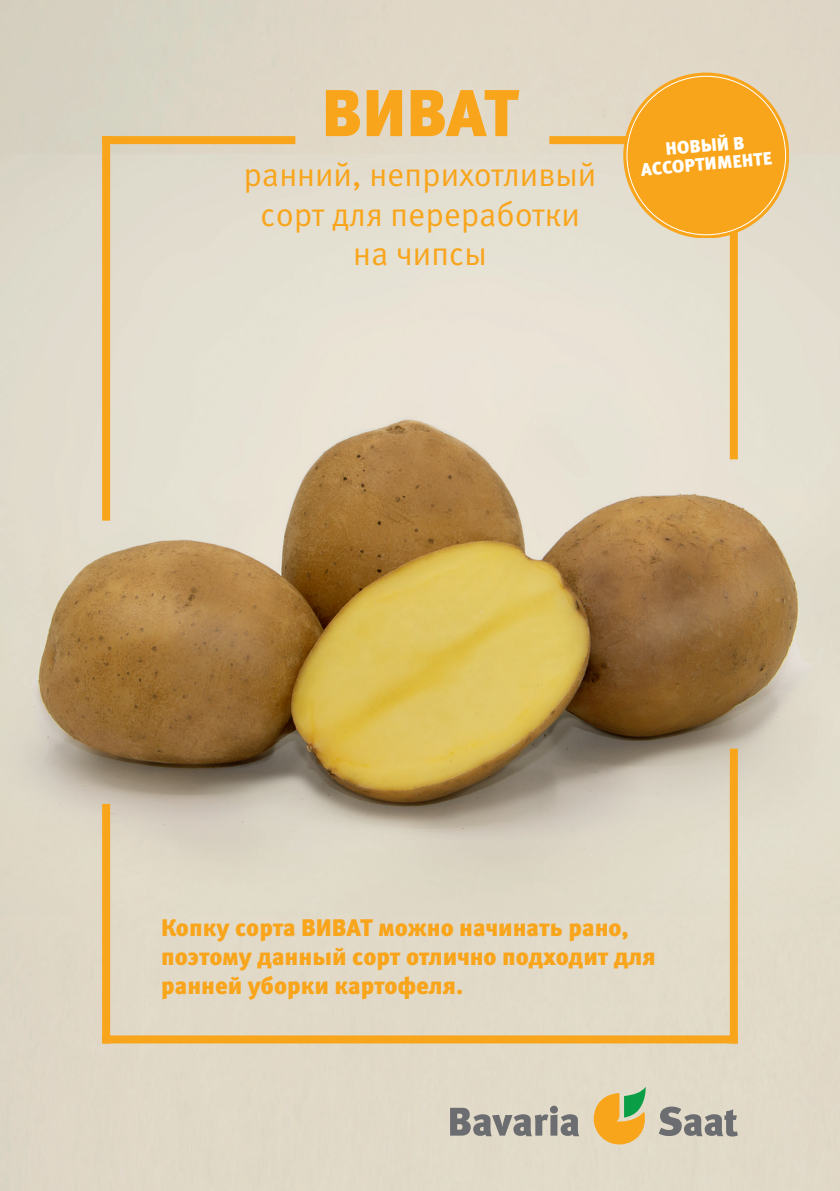
<style>
.page{position:relative;width:840px;height:1191px;background:#fff}
.page>*{position:absolute;margin:0;border:0;box-sizing:border-box;transform-origin:0 0}
.t1{font:900 66px "Meta Pro";letter-spacing:-.01em;color:#f9a51b}
.t2{font:33px/39.6px "Meta Pro";color:#f9a51b;text-align:center}
.t3{font:900 24px/28.8px "Meta Pro";color:#f9a51b}
.t4{font:900 18px/18px "Meta Pro";color:#fff;text-align:center}
</style>
<div class="page">
<img style="left:0;top:0;width:839px;height:1191px">
<div style="left:102px;top:1035px;width:635px;height:8px;background:#f9a51b"></div>
<div style="left:102px;top:804px;width:8px;height:239px;background:#f9a51b"></div>
<div style="left:102px;top:136px;width:8px;height:384px;background:#f9a51b"></div>
<div style="left:729px;top:748px;width:8px;height:295px;background:#f9a51b"></div>
<div style="left:729px;top:136px;width:8px;height:323px;background:#f9a51b"></div>
<svg style="left:450px;top:1105px;width:129px;height:31px"></svg>
<svg style="left:658px;top:1104px;width:79px;height:32px"></svg>
<svg style="left:592px;top:1086px;width:55px;height:59px"></svg>
<div style="left:102px;top:136px;width:193px;height:8px;background:#f9a51b"></div>
<div style="left:549px;top:136px;width:188px;height:8px;background:#f9a51b"></div>
<div style="left:623px;top:73px;width:165px;height:165px;background:#f9a51b;border-radius:50%"></div>
<h1 class="t1" style="left:321px;top:71px;width:198px">ВИВАТ</h1>
<h2 class="t2" style="left:243px;top:156px;width:354px">ранний, неприхотливый сорт для переработки на чипсы</h2>
<p class="t4" style="left:638px;top:143px;width:133px;rotate:-5deg">НОВЫЙ В<br>АССОРТИМЕНТЕ</p>
<p class="t3" style="left:161px;top:914px;width:495px">Копку сорта ВИВАТ можно начинать рано, поэтому данный сорт отлично подходит для ранней уборки картофеля.</p>
</div>
